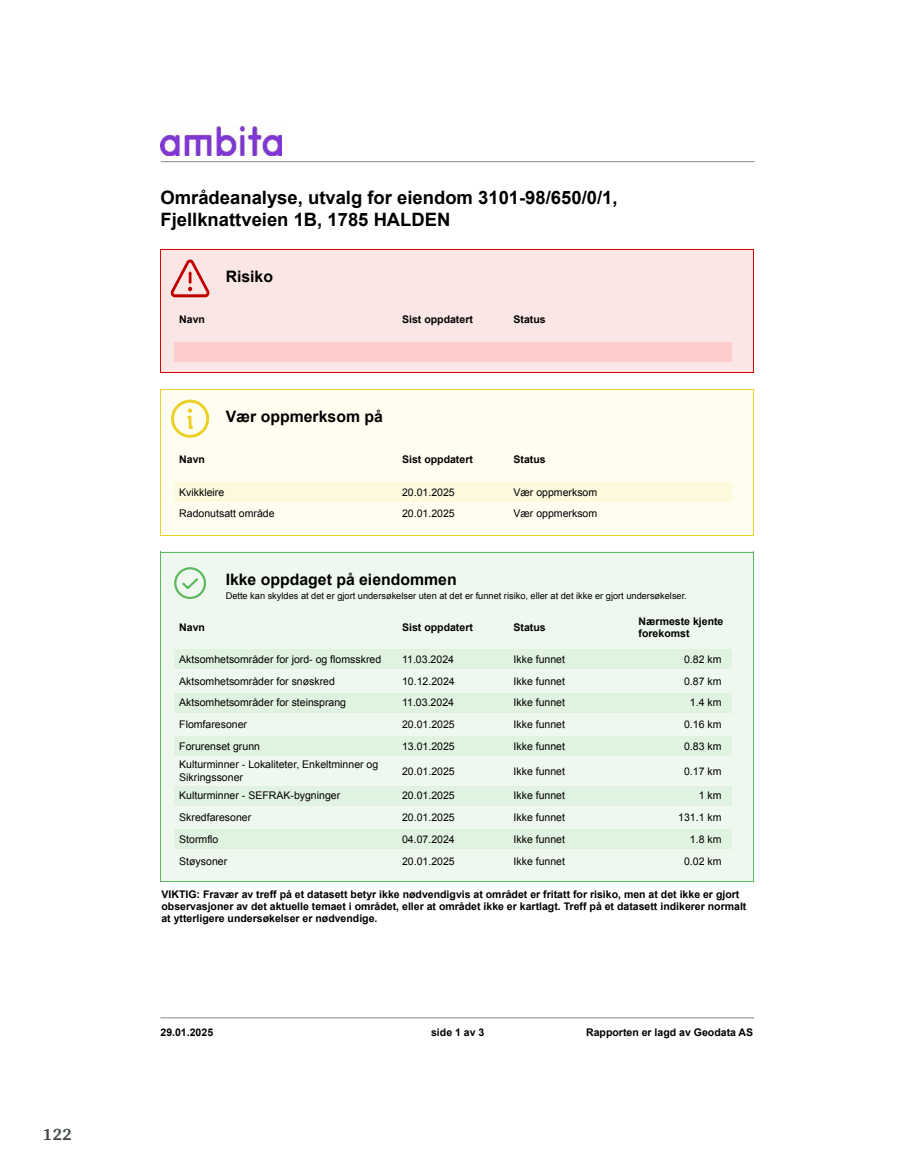
<style>
.page{position:relative;width:915px;height:1172px;background:#fff}
.page>*{position:absolute;margin:0;border:0;box-sizing:border-box;transform-origin:0 0}
.t1{font:700 18.45px/21.1px "Arial";color:#000}
.t2{font:700 18px "Arya";color:#414749}
.t3{font:700 15.75px "Arial";color:#000}
.t4{font:10.5px/12.1px "Arial";color:#000}
.t5{font:700 10.5px/12.1px "Arial";color:#000}
.t6{font:9.15px "Arial";color:#000}
</style>
<div class="page">
<img style="left:161px;top:127px;width:120px;height:28px">
<hr style="left:161px;top:161px;width:593px;height:1px;background:#8a8a8a">
<div style="left:160px;top:249px;width:594px;height:93px;background:#fbe6e6"></div>
<hr style="left:160px;top:249px;width:1px;height:93px;background:#de0000">
<hr style="left:753px;top:249px;width:1px;height:93px;background:#de0000">
<hr style="left:160px;top:249px;width:594px;height:1px;background:#de0000">
<svg style="left:170px;top:259px;width:40px;height:39px"></svg>
<div style="left:160px;top:342px;width:594px;height:21px;background:#fbe6e6"></div>
<div style="left:174px;top:342px;width:557px;height:20px;background:#fcc"></div>
<div style="left:160px;top:363px;width:594px;height:10px;background:#fbe6e6"></div>
<svg style="left:160px;top:342px;width:1px;height:30px"></svg>
<svg style="left:753px;top:342px;width:1px;height:30px"></svg>
<hr style="left:160px;top:372px;width:594px;height:1px;background:#de0000">
<div style="left:160px;top:389px;width:594px;height:93px;background:#fffdf0"></div>
<hr style="left:160px;top:389px;width:1px;height:93px;background:#ecd025">
<hr style="left:753px;top:389px;width:1px;height:93px;background:#ecd025">
<hr style="left:160px;top:389px;width:594px;height:1px;background:#ecd025">
<div style="left:171px;top:400px;width:38px;height:38px;border:3px solid #ecd025;border-radius:50%"></div>
<svg style="left:187px;top:408px;width:6px;height:21px"></svg>
<div style="left:160px;top:482px;width:594px;height:22px;background:#fffdf0"></div>
<div style="left:174px;top:482px;width:223px;height:20px;background:#fdf9dc"></div>
<div style="left:397px;top:482px;width:111px;height:20px;background:#fdf9dc"></div>
<div style="left:508px;top:482px;width:223px;height:20px;background:#fdf9dc"></div>
<div style="left:160px;top:504px;width:594px;height:21px;background:#fffdf0"></div>
<div style="left:160px;top:526px;width:594px;height:10px;background:#fffdf0"></div>
<svg style="left:160px;top:482px;width:1px;height:53px"></svg>
<svg style="left:753px;top:482px;width:1px;height:53px"></svg>
<hr style="left:160px;top:535px;width:594px;height:1px;background:#ecd025">
<div style="left:160px;top:551px;width:594px;height:98px;background:#eff8ef"></div>
<hr style="left:160px;top:551px;width:1px;height:98px;background:#5cb85c">
<hr style="left:753px;top:551px;width:1px;height:98px;background:#5cb85c">
<hr style="left:160px;top:551px;width:594px;height:1px;background:#5cb85c">
<svg style="left:182px;top:578px;width:16px;height:11px"></svg>
<div style="left:174px;top:567px;width:32px;height:32px;border:2px solid #5cb85c;border-radius:50%"></div>
<div style="left:160px;top:649px;width:594px;height:22px;background:#eff8ef"></div>
<div style="left:174px;top:649px;width:223px;height:20px;background:#e0f2e0"></div>
<div style="left:397px;top:649px;width:111px;height:20px;background:#e0f2e0"></div>
<div style="left:508px;top:649px;width:125px;height:20px;background:#e0f2e0"></div>
<div style="left:633px;top:649px;width:98px;height:20px;background:#e0f2e0"></div>
<div style="left:160px;top:671px;width:594px;height:22px;background:#eff8ef"></div>
<div style="left:160px;top:693px;width:594px;height:21px;background:#eff8ef"></div>
<div style="left:174px;top:693px;width:223px;height:20px;background:#e0f2e0"></div>
<div style="left:397px;top:693px;width:111px;height:20px;background:#e0f2e0"></div>
<div style="left:508px;top:693px;width:125px;height:20px;background:#e0f2e0"></div>
<div style="left:633px;top:693px;width:98px;height:20px;background:#e0f2e0"></div>
<div style="left:160px;top:714px;width:594px;height:22px;background:#eff8ef"></div>
<div style="left:160px;top:736px;width:594px;height:22px;background:#eff8ef"></div>
<div style="left:174px;top:736px;width:223px;height:20px;background:#e0f2e0"></div>
<div style="left:397px;top:736px;width:111px;height:20px;background:#e0f2e0"></div>
<div style="left:508px;top:736px;width:125px;height:20px;background:#e0f2e0"></div>
<div style="left:633px;top:736px;width:98px;height:20px;background:#e0f2e0"></div>
<div style="left:160px;top:758px;width:594px;height:28px;background:#eff8ef"></div>
<div style="left:160px;top:786px;width:594px;height:21px;background:#eff8ef"></div>
<div style="left:174px;top:786px;width:223px;height:20px;background:#e0f2e0"></div>
<div style="left:397px;top:786px;width:111px;height:20px;background:#e0f2e0"></div>
<div style="left:508px;top:786px;width:125px;height:20px;background:#e0f2e0"></div>
<div style="left:633px;top:786px;width:98px;height:20px;background:#e0f2e0"></div>
<div style="left:160px;top:807px;width:594px;height:22px;background:#eff8ef"></div>
<div style="left:160px;top:829px;width:594px;height:22px;background:#eff8ef"></div>
<div style="left:174px;top:829px;width:223px;height:20px;background:#e0f2e0"></div>
<div style="left:397px;top:829px;width:111px;height:20px;background:#e0f2e0"></div>
<div style="left:508px;top:829px;width:125px;height:20px;background:#e0f2e0"></div>
<div style="left:633px;top:829px;width:98px;height:20px;background:#e0f2e0"></div>
<div style="left:160px;top:851px;width:594px;height:21px;background:#eff8ef"></div>
<div style="left:160px;top:872px;width:594px;height:10px;background:#eff8ef"></div>
<svg style="left:160px;top:649px;width:1px;height:232px"></svg>
<svg style="left:753px;top:649px;width:1px;height:232px"></svg>
<hr style="left:160px;top:881px;width:594px;height:1px;background:#5cb85c">
<hr style="left:160px;top:1017px;width:594px;height:1px;background:#8a8a8a">
<h2 class="t2" style="left:43px;top:1123px;width:31px">122</h2>
<h1 class="t1" style="left:160px;top:188px;width:458px">Områdeanalyse, utvalg for eiendom 3101-98/650/0/1,<br>Fjellknattveien 1B, 1785 HALDEN</h1>
<h3 class="t3" style="left:225px;top:266px;width:49px">Risiko</h3>
<p class="t5" style="left:179px;top:314px;width:27px">Navn</p>
<p class="t5" style="left:402px;top:314px;width:72px">Sist oppdatert</p>
<p class="t5" style="left:513px;top:314px;width:34px">Status</p>
<h3 class="t3" style="left:225px;top:406px;width:159px">Vær oppmerksom på</h3>
<p class="t5" style="left:179px;top:454px;width:27px">Navn</p>
<p class="t5" style="left:402px;top:454px;width:72px">Sist oppdatert</p>
<p class="t5" style="left:513px;top:454px;width:34px">Status</p>
<p class="t4" style="left:179px;top:486px;width:47px">Kvikkleire</p>
<p class="t4" style="left:402px;top:486px;width:54px">20.01.2025</p>
<p class="t4" style="left:513px;top:486px;width:85px">Vær oppmerksom</p>
<p class="t4" style="left:179px;top:507px;width:97px">Radonutsatt område</p>
<p class="t4" style="left:402px;top:507px;width:54px">20.01.2025</p>
<p class="t4" style="left:513px;top:507px;width:85px">Vær oppmerksom</p>
<h3 class="t3" style="left:225px;top:568px;width:232px">Ikke oppdaget på eiendommen</h3>
<p class="t6" style="left:225px;top:590px;width:462px">Dette kan skyldes at det er gjort undersøkelser uten at det er funnet risiko, eller at det ikke er gjort undersøkelser.</p>
<p class="t5" style="left:179px;top:621px;width:27px">Navn</p>
<p class="t5" style="left:402px;top:621px;width:72px">Sist oppdatert</p>
<p class="t5" style="left:513px;top:621px;width:34px">Status</p>
<p class="t5" style="left:638px;top:615px;width:86px">Nærmeste kjente forekomst</p>
<p class="t4" style="left:179px;top:653px;width:203px">Aktsomhetsområder for jord- og flomsskred</p>
<p class="t4" style="left:402px;top:653px;width:53px">11.03.2024</p>
<p class="t4" style="left:513px;top:653px;width:53px">Ikke funnet</p>
<p class="t4" style="left:683px;top:653px;width:39px">0.82 km</p>
<p class="t4" style="left:179px;top:675px;width:157px">Aktsomhetsområder for snøskred</p>
<p class="t4" style="left:402px;top:675px;width:54px">10.12.2024</p>
<p class="t4" style="left:513px;top:675px;width:53px">Ikke funnet</p>
<p class="t4" style="left:683px;top:675px;width:39px">0.87 km</p>
<p class="t4" style="left:179px;top:697px;width:168px">Aktsomhetsområder for steinsprang</p>
<p class="t4" style="left:402px;top:697px;width:53px">11.03.2024</p>
<p class="t4" style="left:513px;top:697px;width:53px">Ikke funnet</p>
<p class="t4" style="left:689px;top:697px;width:33px">1.4 km</p>
<p class="t4" style="left:179px;top:718px;width:69px">Flomfaresoner</p>
<p class="t4" style="left:402px;top:718px;width:54px">20.01.2025</p>
<p class="t4" style="left:513px;top:718px;width:53px">Ikke funnet</p>
<p class="t4" style="left:683px;top:718px;width:39px">0.16 km</p>
<p class="t4" style="left:179px;top:740px;width:82px">Forurenset grunn</p>
<p class="t4" style="left:402px;top:740px;width:54px">13.01.2025</p>
<p class="t4" style="left:513px;top:740px;width:53px">Ikke funnet</p>
<p class="t4" style="left:683px;top:740px;width:39px">0.83 km</p>
<p class="t4" style="left:179px;top:759px;width:200px">Kulturminner - Lokaliteter, Enkeltminner og<br>Sikringssoner</p>
<p class="t4" style="left:402px;top:765px;width:54px">20.01.2025</p>
<p class="t4" style="left:513px;top:765px;width:53px">Ikke funnet</p>
<p class="t4" style="left:683px;top:765px;width:39px">0.17 km</p>
<p class="t4" style="left:179px;top:789px;width:162px">Kulturminner - SEFRAK-bygninger</p>
<p class="t4" style="left:402px;top:789px;width:54px">20.01.2025</p>
<p class="t4" style="left:513px;top:789px;width:53px">Ikke funnet</p>
<p class="t4" style="left:698px;top:789px;width:24px">1 km</p>
<p class="t4" style="left:179px;top:811px;width:73px">Skredfaresoner</p>
<p class="t4" style="left:402px;top:811px;width:54px">20.01.2025</p>
<p class="t4" style="left:513px;top:811px;width:53px">Ikke funnet</p>
<p class="t4" style="left:678px;top:811px;width:45px">131.1 km</p>
<p class="t4" style="left:179px;top:833px;width:41px">Stormflo</p>
<p class="t4" style="left:402px;top:833px;width:54px">04.07.2024</p>
<p class="t4" style="left:513px;top:833px;width:53px">Ikke funnet</p>
<p class="t4" style="left:689px;top:833px;width:33px">1.8 km</p>
<p class="t4" style="left:179px;top:855px;width:49px">Støysoner</p>
<p class="t4" style="left:402px;top:855px;width:54px">20.01.2025</p>
<p class="t4" style="left:513px;top:855px;width:53px">Ikke funnet</p>
<p class="t4" style="left:683px;top:855px;width:39px">0.02 km</p>
<p class="t5" style="left:161px;top:888px;width:586px">VIKTIG: Fravær av treff på et datasett betyr ikke nødvendigvis at området er fritatt for risiko, men at det ikke er gjort observasjoner av det aktuelle temaet i området, eller at området ikke er kartlagt. Treff på et datasett indikerer normalt at ytterligere undersøkelser er nødvendige.</p>
<p class="t5" style="left:160px;top:1026px;width:54px">29.01.2025</p>
<p class="t5" style="left:431px;top:1026px;width:55px">side 1 av 3</p>
<p class="t5" style="left:586px;top:1026px;width:168px">Rapporten er lagd av Geodata AS</p>
</div>
